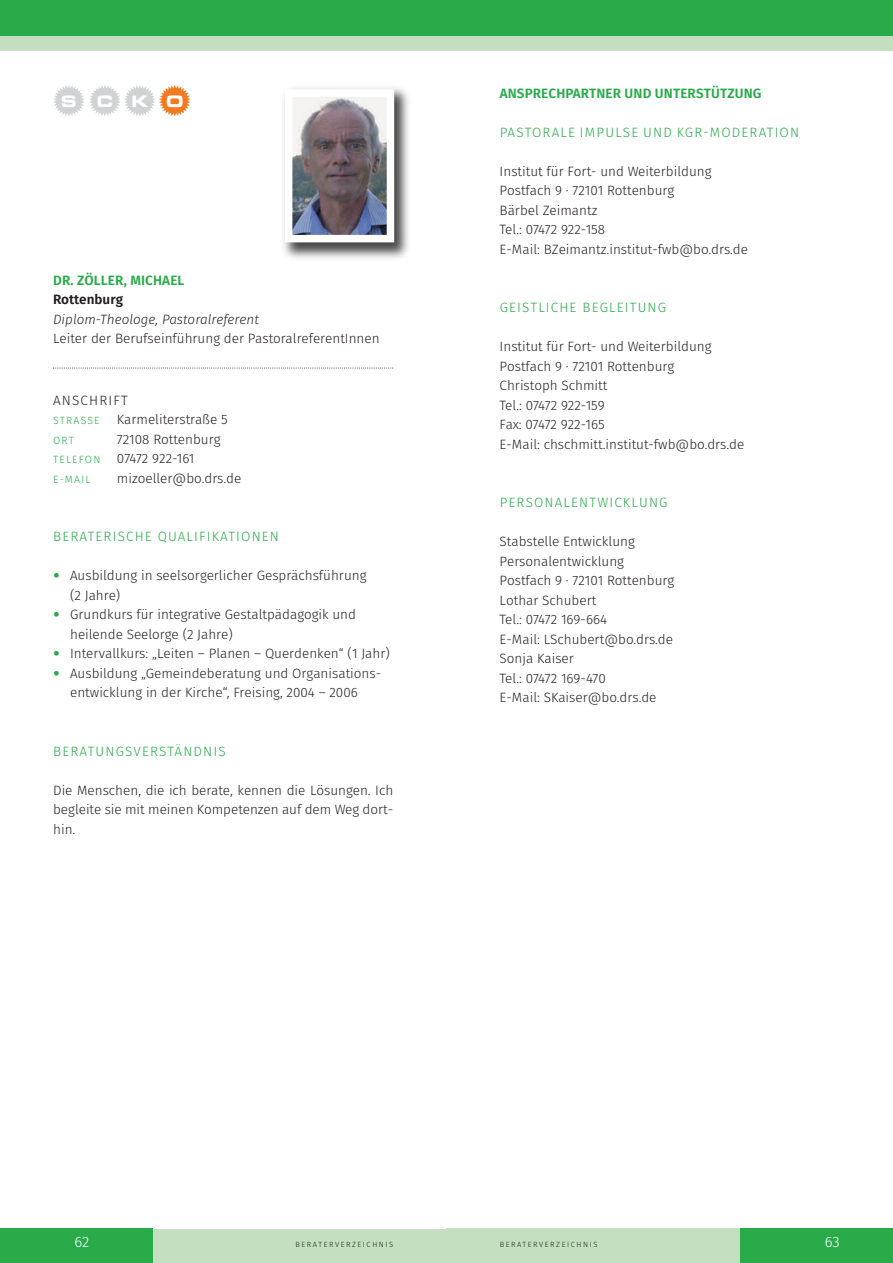
<style>
.page{position:relative;width:893px;height:1263px;background:#fff}
.page>*{position:absolute;margin:0;border:0;box-sizing:border-box;transform-origin:0 0}
.t1{font:17.1px "Microgramma D Bold Exte";color:#fff}
.t2{font:300 15px "Fira Sans";color:#fff}
.t3{font:300 13.5px/19.5px "Fira Sans";color:#231f20}
.t4{font:300 13.5px "Fira Sans";letter-spacing:.085em;color:#29ab4a}
.t5{font:600 13.5px "Fira Sans";letter-spacing:.01em;color:#29ab4a}
.t6{font:italic 300 13.5px "Fira Sans";color:#231f20}
.t7{font:600 13.5px "Fira Sans";color:#231f20}
.t8{font:300 13.5px "Fira Sans";letter-spacing:.085em;color:#231f20}
.t9{font:300 10.5px "Fira Sans";letter-spacing:.11em;color:#29ab4a}
.t10{font:300 7.5px "Fira Sans";letter-spacing:.21em;color:#231f20}
.s1{font-size:10.5px;color:#29ab4a}
.s2{font-family:"Frutiger";font-stretch:condensed;color:#29ab4a}
</style>
<div class="page">
<div style="left:0;top:0;width:446px;height:36px;background:#29ab4a"></div>
<div style="left:0;top:36px;width:446px;height:15px;background:#c3dfbf"></div>
<div style="left:0;top:1229px;width:153px;height:34px;background:#29ab4a"></div>
<div style="left:153px;top:1229px;width:293px;height:34px;background:#c3dfbf"></div>
<div style="left:446px;top:0;width:447px;height:36px;background:#29ab4a"></div>
<div style="left:446px;top:36px;width:447px;height:15px;background:#c3dfbf"></div>
<div style="left:740px;top:1229px;width:153px;height:34px;background:#29ab4a"></div>
<div style="left:446px;top:1229px;width:294px;height:34px;background:#c3dfbf"></div>
<svg style="left:53px;top:85px;width:138px;height:31px"></svg>
<img style="left:283px;top:87px;width:126px;height:172px">
<img style="left:294px;top:98px;width:91px;height:135px">
<div style="left:285px;top:89px;width:109px;height:153px;border:8px solid #fff"></div>
<svg style="left:53px;top:367px;width:340px;height:2px"></svg>
<p class="t1" style="left:62px;top:91px;width:123px">SCKO</p>
<p class="t5" style="left:53px;top:275px;width:133px">DR. ZÖLLER, MICHAEL</p>
<p class="t7" style="left:53px;top:294px;width:71px">ROTTENBURG</p>
<p class="t6" style="left:53px;top:314px;width:207px">Diplom-Theologe, Pastoralreferent</p>
<p class="t3" style="left:53px;top:330px;width:328px">Leiter der Berufseinführung der PastoralreferentInnen</p>
<p class="t8" style="left:53px;top:395px;width:76px">ANSCHRIFT</p>
<p class="t9" style="left:53px;top:417px;width:48px">STRASSE</p>
<p class="t3" style="left:117px;top:411px;width:112px">Karmeliterstraße 5</p>
<p class="t9" style="left:53px;top:436px;width:22px">ORT</p>
<p class="t3" style="left:53px;top:430px;width:169px;text-indent:64px">72108 Rottenburg<br><span class="s1">TELEFON</span> 07472 922-161</p>
<p class="t9" style="left:53px;top:475px;width:39px">E-MAIL</p>
<p class="t3" style="left:117px;top:469px;width:126px">mizoeller@bo.drs.de</p>
<p class="t4" style="left:53px;top:531px;width:227px">BERATERISCHE QUALIFIKATIONEN</p>
<p class="t3" style="left:70px;top:567px;width:298px;text-indent:-17px"><span class="s2">•</span> Ausbildung in seelsorgerlicher Gesprächsführung (2 Jahre)</p>
<p class="t3" style="left:70px;top:606px;width:287px;text-indent:-17px"><span class="s2">•</span> Grundkurs für integrative Gestaltpädagogik und heilende Seelorge (2 Jahre)</p>
<p class="t3" style="left:53px;top:645px;width:338px"><span class="s2">•</span> Intervallkurs: „Leiten – Planen – Querdenken“ (1 Jahr)</p>
<p class="t3" style="left:53px;top:664px;width:330px;text-align:center"><span class="s2">•</span> Ausbildung „Gemeindeberatung und Organisations&shy;entwicklung in der Kirche“, Freising, 2004 – 2006</p>
<p class="t4" style="left:53px;top:746px;width:174px">BERATUNGSVERSTäNDNIS</p>
<p class="t3" style="left:53px;top:781px;width:342px;text-align:justify">Die Menschen, die ich berate, kennen die Lösungen. Ich begleite sie mit meinen Kompetenzen auf dem Weg dort&shy;hin.</p>
<p class="t5" style="left:500px;top:88px;width:263px">ANSPRECHPARTNER UND UNTERSTÜTZUNG</p>
<p class="t4" style="left:500px;top:127px;width:301px">PASTORALE IMPULSE UND KGR-MODERATION</p>
<p class="t3" style="left:500px;top:162px;width:250px">Institut für Fort- und Weiterbildung<br>Postfach 9 · 72101 Rottenburg<br>Bärbel Zeimantz<br>Tel.: 07472 922-158<br>E-Mail: BZeimantz.institut-fwb@bo.drs.de</p>
<p class="t4" style="left:500px;top:302px;width:168px">GEISTLICHE BEGLEITUNG</p>
<p class="t3" style="left:500px;top:338px;width:246px">Institut für Fort- und Weiterbildung<br>Postfach 9 · 72101 Rottenburg<br>Christoph Schmitt<br>Tel.: 07472 922-159<br>Fax: 07472 922-165<br>E-Mail: chschmitt.institut-fwb@bo.drs.de</p>
<p class="t4" style="left:500px;top:497px;width:169px">PERSONALENTWICKLUNG</p>
<p class="t3" style="left:500px;top:533px;width:176px">Stabstelle Entwicklung<br>Personalentwicklung<br>Postfach 9 · 72101 Rottenburg<br>Lothar Schubert<br>Tel.: 07472 169-664<br>E-Mail: LSchubert@bo.drs.de<br>Sonja Kaiser<br>Tel.: 07472 169-470<br>E-Mail: SKaiser@bo.drs.de</p>
<p class="t2" style="left:74px;top:1236px;width:17px">62</p>
<p class="t10" style="left:295px;top:1242px;width:99px">BERATERVERZEICHNIS</p>
<p class="t10" style="left:500px;top:1242px;width:99px">BERATERVERZEICHNIS</p>
<p class="t2" style="left:825px;top:1236px;width:17px">63</p>
</div>
